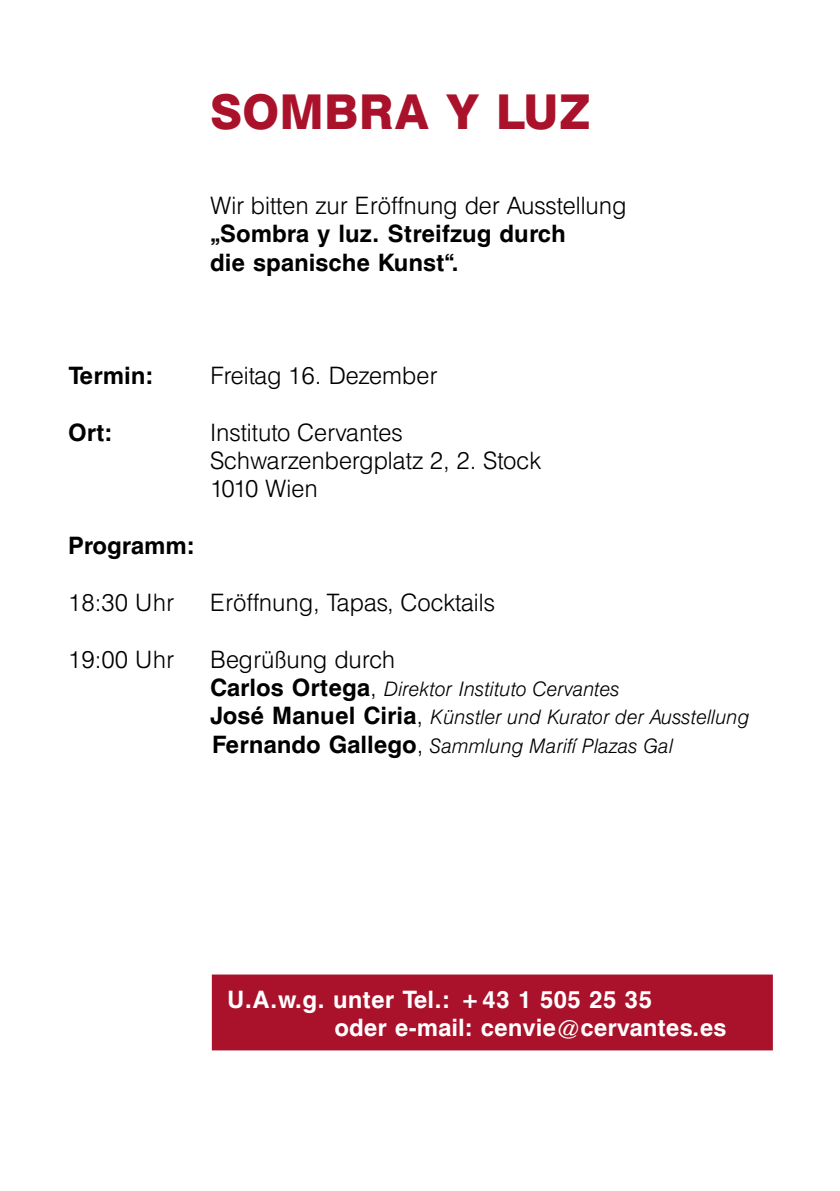
<style>
.page{position:relative;width:840px;height:1191px;background:#fff}
.page>*{position:absolute;margin:0;border:0;box-sizing:border-box;transform-origin:0 0}
.t1{font:800 48px "AT Triumvirate";color:#a9122a}
.t2{font:300 24px/28.4px "AT Triumvirate";color:#000}
.t3{font:700 24px/28.4px "AT Triumvirate";color:#000}
.t4{font:700 24px/28.4px "AT Triumvirate";color:#fff}
.t5{font:italic 300 20px/28.4px "AT Triumvirate";color:#000}
.s1{font-weight:700;font-style:normal;font-size:24px}
.s2{font-style:normal;font-size:24px}
</style>
<div class="page">
<div style="left:213px;top:975px;width:558px;height:74px;background:#a9122a"></div>
<div style="left:212px;top:974px;width:560px;height:76px;border:2px solid #a9122a"></div>
<h1 class="t1" style="left:210px;top:78px;width:382px">SOMBRA Y LUZ</h1>
<p class="t2" style="left:210px;top:190px;width:418px">Wir bitten zur Eröffnung der Ausstellung</p>
<p class="t3" style="left:210px;top:219px;width:357px">„Sombra y luz. Streifzug durch die spanische Kunst“.</p>
<p class="t3" style="left:68px;top:360px;width:87px">Termin:</p>
<p class="t2" style="left:210px;top:361px;width:229px">Freitag 16. Dezember</p>
<p class="t3" style="left:68px;top:417px;width:46px">Ort:</p>
<p class="t2" style="left:210px;top:417px;width:332px">Instituto Cervantes<br>Schwarzenbergplatz 2, 2. Stock<br>1010 Wien</p>
<p class="t3" style="left:68px;top:531px;width:128px">Programm:</p>
<p class="t2" style="left:68px;top:587px;width:107px">18:30 Uhr</p>
<p class="t2" style="left:210px;top:587px;width:286px">Eröffnung, Tapas, Cocktails</p>
<p class="t2" style="left:68px;top:644px;width:107px">19:00 Uhr</p>
<p class="t2" style="left:210px;top:644px;width:186px">Begrüßung durch</p>
<p class="t5" style="left:210px;top:674px;width:540px"><span class="s1">Carlos Ortega</span><span class="s2">,</span> Direktor Instituto Cervantes<br><span class="s1">José Manuel Ciria</span><span class="s2">,</span> Künstler und Kurator der Ausstellung<br><span class="s1">Fernando Gallego</span><span class="s2">,</span> Sammlung Marifí Plazas Gal</p>
<p class="t4" style="left:334px;top:984px;width:393px;text-indent:-107px">U.A.w.g. unter Tel.: +43 1 505 25 35<br>oder e-mail: cenvie@cervantes.es</p>
</div>
